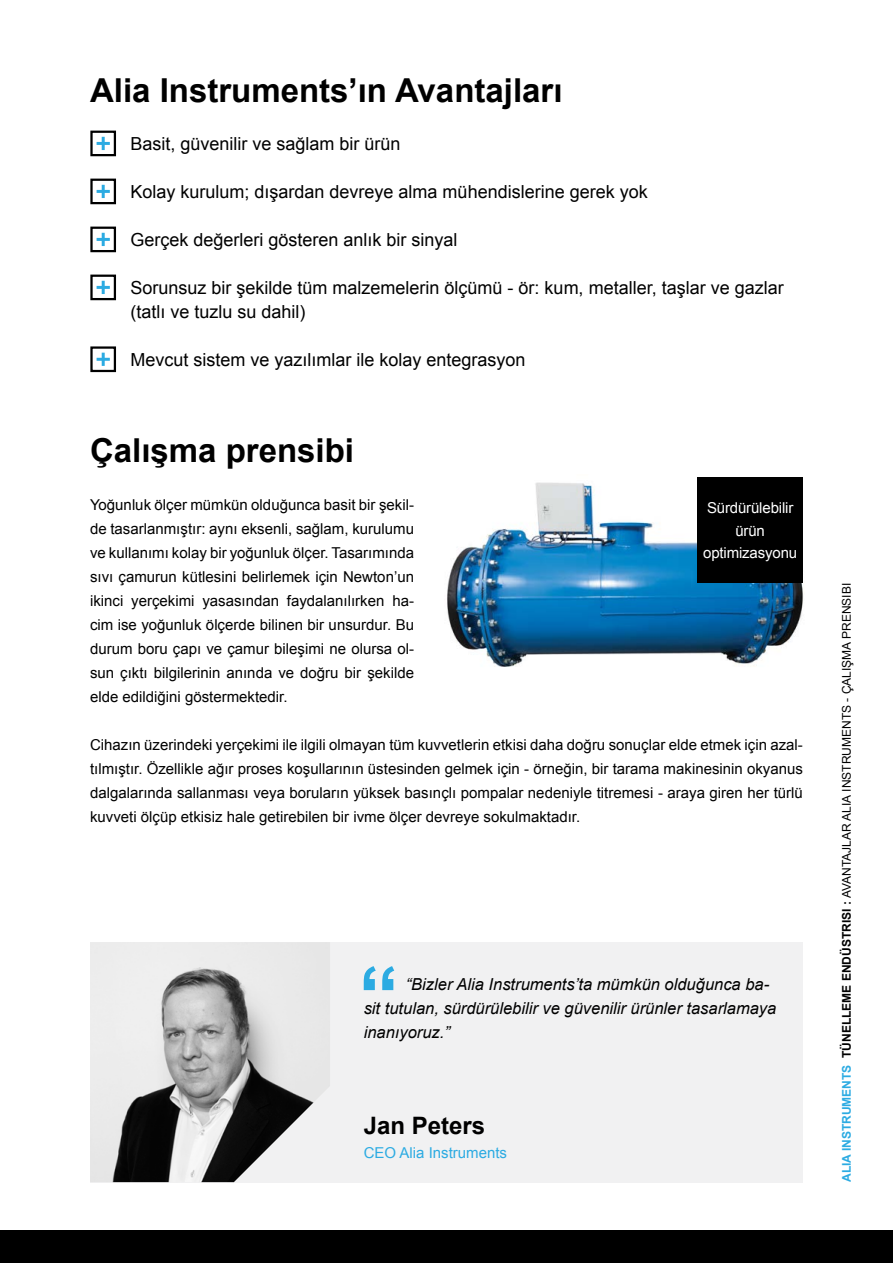
<style>
.page{position:relative;width:893px;height:1263px;background:#fff}
.page>*{position:absolute;margin:0;border:0;box-sizing:border-box;transform-origin:0 0}
.t1{font:700 33px "Arial";color:#000}
.t2{font:700 24px "Arial";color:#000}
.t3{font:18px/24px "Arial";color:#000}
.t4{font:italic 16.5px/24px "Arial";color:#000}
.t5{font:15px/24px "Arial";color:#000;text-align:justify}
.t6{font:15px/22.5px "Arial";letter-spacing:-.01em;color:#fff;text-align:center}
.t7{font:15px "Arial";color:#2cabe2}
.t8{font:12px "Arial";color:#000}
.s1{font-weight:700;color:#2cabe2}
.s2{font-weight:700}
</style>
<div class="page">
<div style="left:0;top:1230px;width:893px;height:33px;background:#000"></div>
<div style="left:90px;top:942px;width:713px;height:240px;background:#f1f1f2"></div>
<svg style="left:364px;top:966px;width:30px;height:24px"></svg>
<img style="left:90px;top:942px;width:240px;height:240px">
<div style="left:90px;top:131px;width:26px;height:25px;border:2px solid #000"></div>
<svg style="left:97px;top:137px;width:13px;height:13px"></svg>
<div style="left:90px;top:179px;width:26px;height:25px;border:2px solid #000"></div>
<svg style="left:97px;top:185px;width:13px;height:13px"></svg>
<div style="left:90px;top:227px;width:26px;height:25px;border:2px solid #000"></div>
<svg style="left:97px;top:233px;width:13px;height:13px"></svg>
<div style="left:90px;top:275px;width:26px;height:25px;border:2px solid #000"></div>
<svg style="left:97px;top:281px;width:13px;height:13px"></svg>
<div style="left:90px;top:346px;width:26px;height:26px;border:2px solid #000"></div>
<svg style="left:97px;top:353px;width:13px;height:13px"></svg>
<img style="left:447px;top:482px;width:356px;height:185px">
<div style="left:697px;top:477px;width:106px;height:106px;background:#000"></div>
<h1 class="t1" style="left:90px;top:68px;width:474px">Alia Instruments’ın Avantajları</h1>
<p class="t3" style="left:131px;top:132px;width:272px">Basit, güvenilir ve sağlam bir ürün</p>
<p class="t3" style="left:131px;top:180px;width:519px">Kolay kurulum; dışardan devreye alma mühendislerine gerek yok</p>
<p class="t3" style="left:131px;top:228px;width:329px">Gerçek değerleri gösteren anlık bir sinyal</p>
<p class="t3" style="left:131px;top:276px;width:655px">Sorunsuz bir şekilde tüm malzemelerin ölçümü - ör: kum, metaller, taşlar ve gazlar (tatlı ve tuzlu su dahil)</p>
<p class="t3" style="left:131px;top:348px;width:397px">Mevcut sistem ve yazılımlar ile kolay entegrasyon</p>
<h1 class="t1" style="left:90px;top:428px;width:266px">Çalışma prensibi</h1>
<p class="t5" style="left:90px;top:493px;width:325px">Yoğunluk ölçer mümkün olduğunca basit bir şekil&shy;de tasarlanmıştır: aynı eksenli, sağlam, kurulumu ve kullanımı kolay bir yoğunluk ölçer. Tasarımında sıvı çamurun kütlesini belirlemek için Newton’un ikinci yerçekimi yasasından faydalanılırken ha&shy;cim ise yoğunluk ölçerde bilinen bir unsurdur. Bu durum boru çapı ve çamur bileşimi ne olursa ol&shy;sun çıktı bilgilerinin anında ve doğru bir şekilde elde edildiğini göstermektedir.</p>
<p class="t5" style="left:90px;top:733px;width:714px">Cihazın üzerindeki yerçekimi ile ilgili olmayan tüm kuvvetlerin etkisi daha doğru sonuçlar elde etmek için azal&shy;tılmıştır. Özellikle ağır proses koşullarının üstesinden gelmek için - örneğin, bir tarama makinesinin okyanus dalgalarında sallanması veya boruların yüksek basınçlı pompalar nedeniyle titremesi - araya giren her türlü kuvveti ölçüp etkisiz hale getirebilen bir ivme ölçer devreye sokulmaktadır.</p>
<p class="t6" style="left:703px;top:497px;width:96px">Sürdürülebilir ürün optimizasyonu</p>
<p class="t4" style="left:364px;top:972px;width:414px;text-indent:42px">“Bizler Alia Instruments’ta mümkün olduğunca ba&shy;sit tutulan, sürdürülebilir ve güvenilir ürünler tasarlamaya inanıyoruz.”</p>
<h2 class="t2" style="left:364px;top:1110px;width:123px">Jan Peters</h2>
<p class="t7" style="left:364px;top:1143px;width:145px">CEO Alia I nstruments</p>
<p class="t8" style="left:839px;top:1182px;width:599px;rotate:-90deg"><span class="s1">ALIA INSTRUMENTS</span> <span class="s2">tünelleme endüstrisi :</span> avantajlar alia i nstruments - çalışma prensibi</p>
</div>
